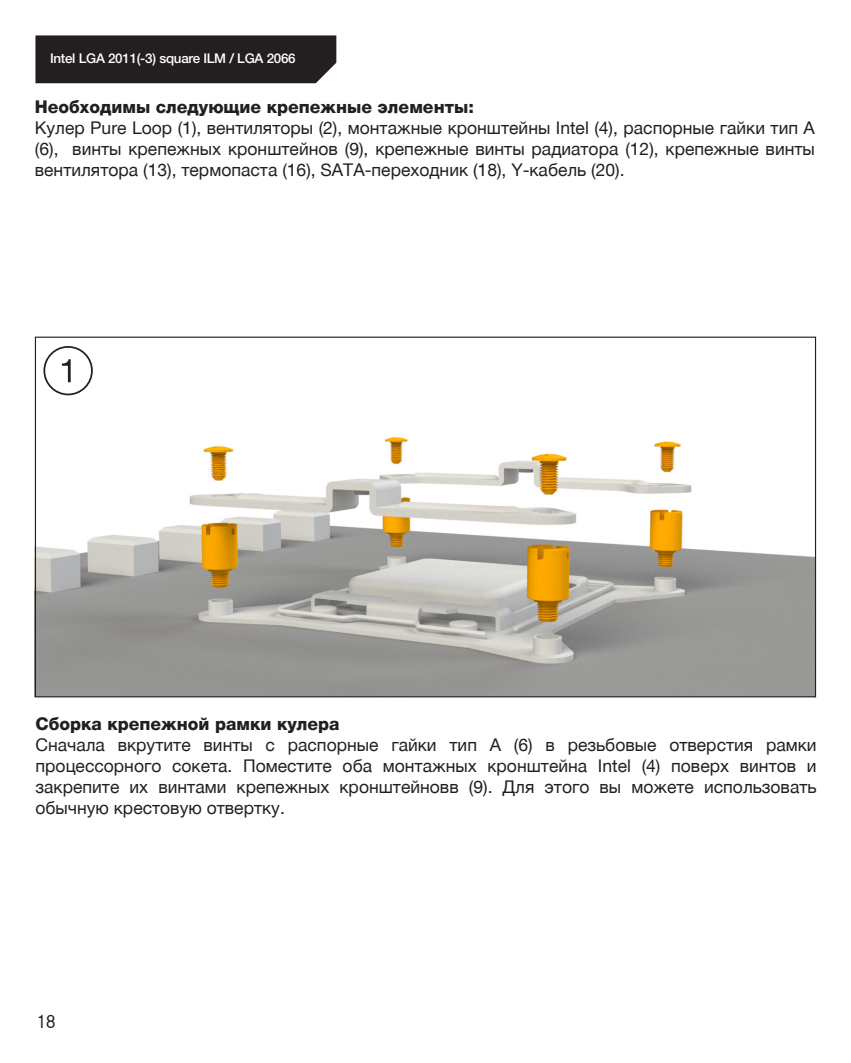
<style>
.page{position:relative;width:851px;height:1063px;background:#fff}
.page>*{position:absolute;margin:0;border:0;box-sizing:border-box;transform-origin:0 0}
.t1{font:20px "Corporate S";color:#231f20}
.t2{font:17.5px/21px "Helvetica Neue LTCYR";color:#231f20;text-align:justify}
.t3{font:800 17.5px "Helvetica Neue LTCYR";color:#231f20}
.t4{font:500 13.5px "Helvetica Neue LT Pro";letter-spacing:-.02em;color:#fff}
</style>
<div class="page">
<img style="left:37px;top:346px;width:777px;height:349px">
<div style="left:35px;top:35px;width:301px;height:48px;background:#231f20"></div>
<div style="left:44px;top:347px;width:48px;height:47px;background:#fff;border-radius:50%"></div>
<div style="left:43px;top:346px;width:50px;height:49px;border:2px solid #231f20;border-radius:50%"></div>
<svg style="left:62px;top:359px;width:9px;height:23px"></svg>
<p class="t4" style="left:50px;top:50px;width:247px">Intel LGA 2011(-3) square ILM / LGA 2066</p>
<p class="t3" style="left:35px;top:97px;width:440px">Необходимы следующие крепежные элементы:</p>
<p class="t2" style="left:35px;top:117px;width:781px">Кулер Pure Loop (1), вентиляторы (2), монтажные кронштейны Intel (4), распорные гайки тип А (6), винты крепежных кронштейнов (9), крепежные винты радиатора (12), крепежные винты вентилятора (13), термопаста (16), SATA-переходник (18), Y-кабель (20).</p>
<p class="t3" style="left:35px;top:714px;width:306px">Сборка крепежной рамки кулера</p>
<p class="t2" style="left:35px;top:735px;width:782px">Сначала вкрутите винты с распорные гайки тип А (6) в резьбовые отверстия рамки процессорного сокета. Поместите оба монтажных кронштейна Intel (4) поверх винтов и закрепите их винтами крепежных кронштейновв (9). Для этого вы можете использовать обычную крестовую отвертку.</p>
<p class="t1" style="left:35px;top:1010px;width:22px">18</p>
</div>
